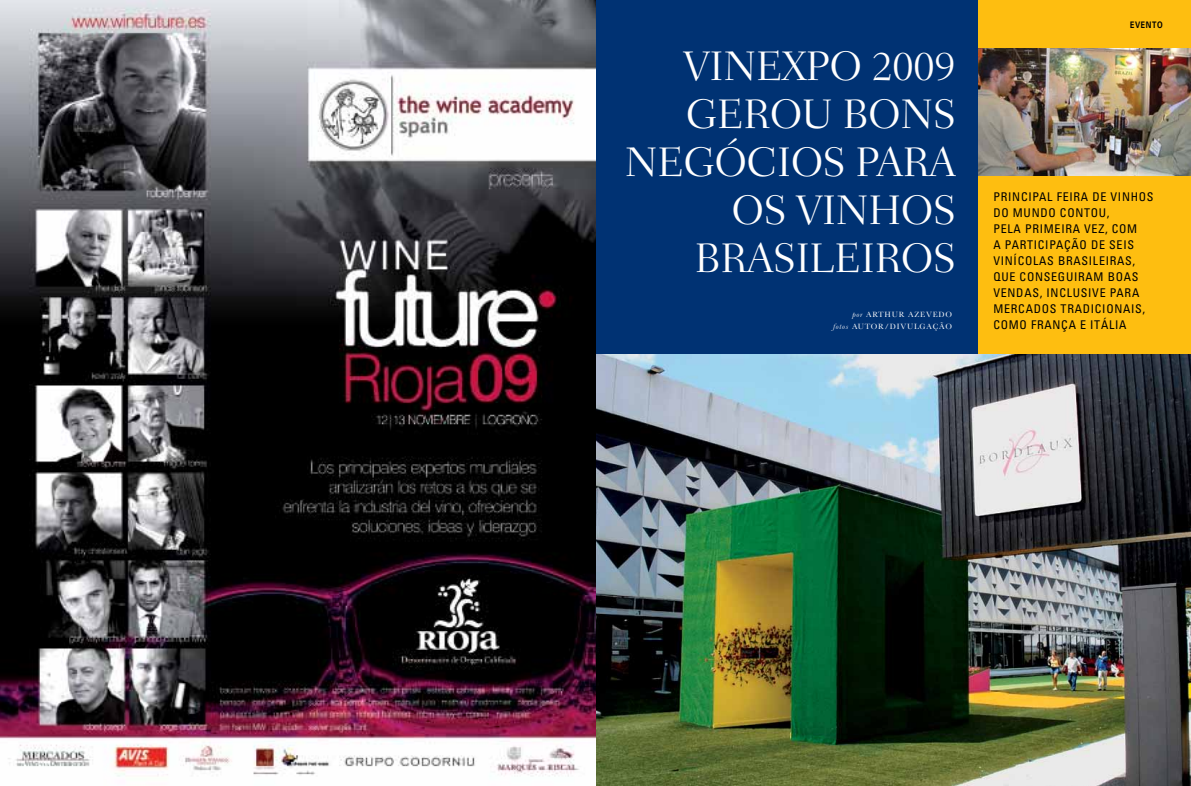
<style>
.page{position:relative;width:1191px;height:786px;background:#fff}
.page>*{position:absolute;margin:0;border:0;box-sizing:border-box;transform-origin:0 0}
.t1{font:300 42px/48px "Fairfield LH";letter-spacing:-.02em;color:#fff;text-align:right}
.t2{font:condensed 12px/16px "Univers";letter-spacing:.06em;color:#000}
.t3{font:700 9px "Univers";letter-spacing:.08em;color:#000;scale:.8 1}
.t4{font:8px/12px "Baskerville";letter-spacing:.1em;color:#fff}
.s1{font-style:italic}
</style>
<div class="page">
<div style="left:595px;top:0;width:383px;height:354px;background:#003273"></div>
<div style="left:978px;top:0;width:213px;height:354px;background:#febe10"></div>
<img style="left:978px;top:48px;width:213px;height:128px">
<img style="left:595px;top:354px;width:596px;height:431px">
<img style="left:0;top:0;width:595px;height:777px">
<h1 class="t1" style="left:624px;top:42px;width:333px">VINEXPO 2009<br>GEROU BONS<br>NEGÓCIOS PARA<br>OS VINHOS<br>BRASILEIROS</h1>
<p class="t4" style="left:833px;top:308px;width:120px;text-indent:19px"><span class="s1">por</span> ARTHUR AZEVEDO <span class="s1">fotos</span> AUTOR/D IVULGAÇÃO</p>
<p class="t3" style="left:1130px;top:19px;width:42px">EVENTO</p>
<p class="t2" style="left:993px;top:188px;width:162px">PRINCIPAL FEIRA DE VINHOS<br>DO MUNDO CONTOU,<br>PELA PRIMEIRA VEZ, COM<br>A PARTICIPAÇÃO DE SEIS<br>VINÍCOLAS BRASILEIRAS,<br>QUE CONSEGUIRAM BOAS<br>VENDAS, INCLUSIVE PARA<br>MERCADOS TRADICIONAIS,<br>COMO FRANÇA E ITÁLIA</p>
</div>
